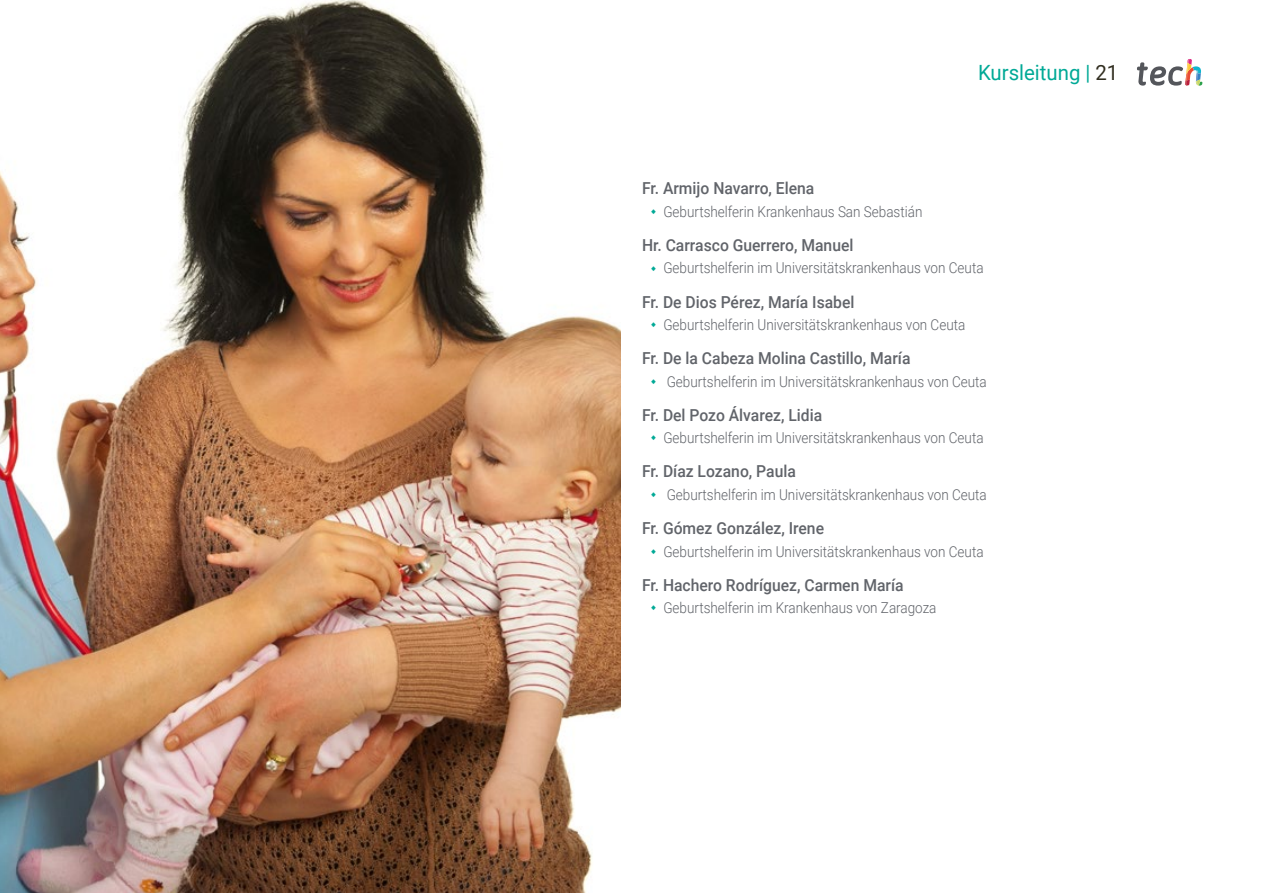
<style>
.page{position:relative;width:1263px;height:893px;background:#fff}
.page>*{position:absolute;margin:0;border:0;box-sizing:border-box;transform-origin:0 0}
.t1{font:21px "Roboto";color:#00a996}
.t2{font:500 16.5px "Roboto";color:#61646a;scale:.95 1}
.t3{font:300 15px "Roboto";color:#61646a;scale:.9 1}
.s1{color:#312e20}
</style>
<div class="page">
<svg style="left:1137px;top:59px;width:65px;height:27px"></svg>
<img style="left:0;top:0;width:621px;height:893px">
<h1 class="t1" style="left:978px;top:57px;width:142px">Kursleitung | <span class="s1">21</span></h1>
<p class="t2" style="left:642px;top:177px;width:183px">Fr. Armijo Navarro, Elena</p>
<p class="t3" style="left:663px;top:201px;width:289px">Geburtshelferin Krankenhaus San Sebastián</p>
<p class="t2" style="left:642px;top:233px;width:224px">Hr. Carrasco Guerrero, Manuel</p>
<p class="t3" style="left:663px;top:257px;width:357px">Geburtshelferin im Universitätskrankenhaus von Ceuta</p>
<p class="t2" style="left:642px;top:290px;width:225px">Fr. De Dios Pérez, María Isabel</p>
<p class="t3" style="left:663px;top:314px;width:337px">Geburtshelferin Universitätskrankenhaus von Ceuta</p>
<p class="t2" style="left:642px;top:347px;width:284px">Fr. De la Cabeza Molina Castillo, María</p>
<p class="t3" style="left:667px;top:371px;width:357px">Geburtshelferin im Universitätskrankenhaus von Ceuta</p>
<p class="t2" style="left:642px;top:403px;width:191px">Fr. Del Pozo Álvarez, Lidia</p>
<p class="t3" style="left:663px;top:427px;width:357px">Geburtshelferin im Universitätskrankenhaus von Ceuta</p>
<p class="t2" style="left:642px;top:460px;width:163px">Fr. Díaz Lozano, Paula</p>
<p class="t3" style="left:667px;top:484px;width:357px">Geburtshelferin im Universitätskrankenhaus von Ceuta</p>
<p class="t2" style="left:642px;top:517px;width:193px">Fr. Gómez González, Irene</p>
<p class="t3" style="left:663px;top:541px;width:357px">Geburtshelferin im Universitätskrankenhaus von Ceuta</p>
<p class="t2" style="left:642px;top:573px;width:277px">Fr. Hachero Rodríguez, Carmen María</p>
<p class="t3" style="left:663px;top:597px;width:305px">Geburtshelferin im Krankenhaus von Zaragoza</p>
</div>
